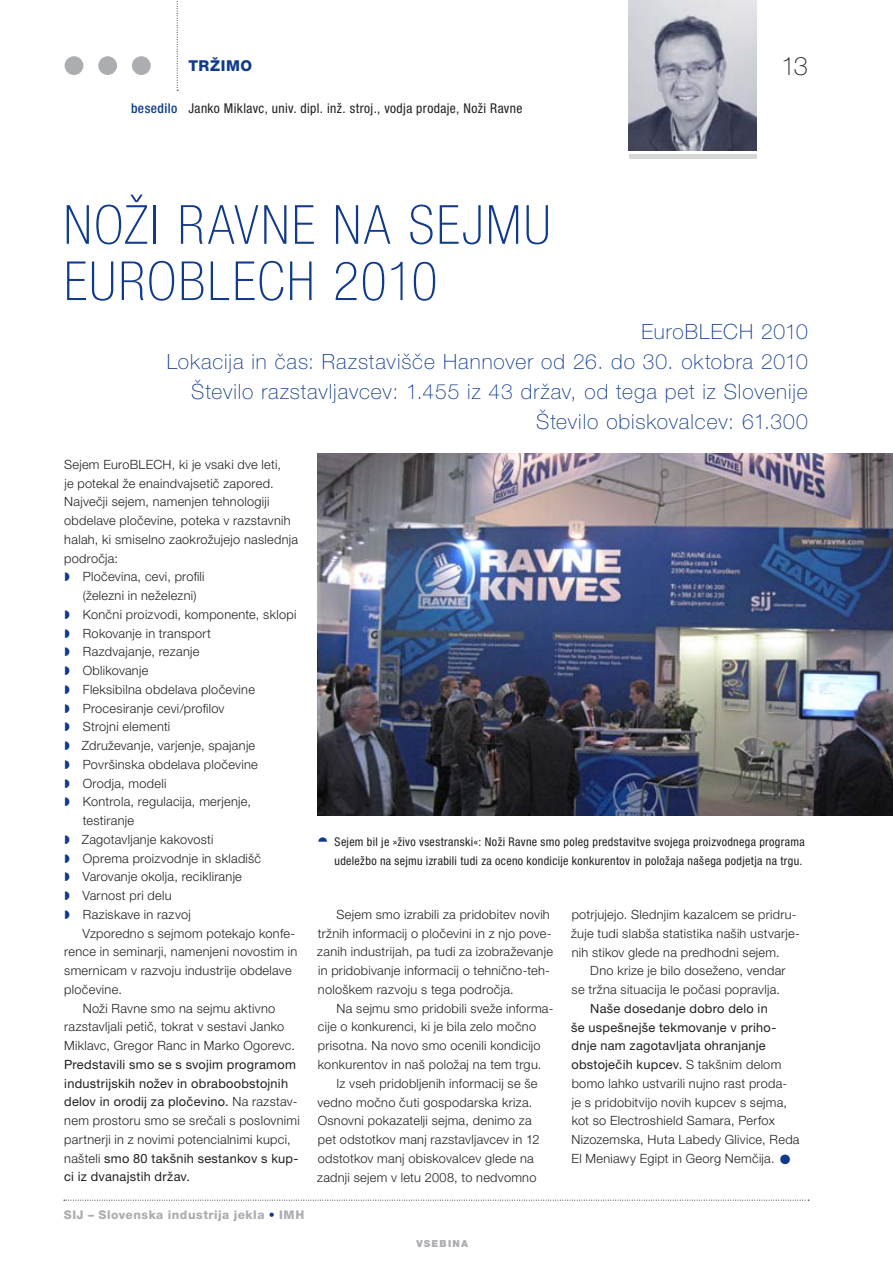
<style>
.page{position:relative;width:893px;height:1263px;background:#fff}
.page>*{position:absolute;margin:0;border:0;box-sizing:border-box;transform-origin:0 0}
.t1{font:100 condensed 54px/56.2px "Helvetica Neue LT Pro";letter-spacing:.045em;color:#103b8a}
.t2{font:100 25.5px "Helvetica Neue LT Pro";color:#231f20}
.t3{font:100 21px/30px "Helvetica Neue LT Pro";letter-spacing:.045em;color:#103b8a;text-align:right}
.t4{font:800 15px "Helvetica Neue LT Pro";color:#103b8a}
.t5{font:condensed 13.5px "Helvetica Neue LT Pro";letter-spacing:.025em;color:#231f20}
.t6{font:500 condensed 13.5px "Helvetica Neue LT Pro";letter-spacing:.035em;color:#103b8a}
.t7{font:300 12.75px/18.8px "Helvetica Neue LT Pro";letter-spacing:.02em;color:#231f20}
.t8{font:12.75px/18.8px "Helvetica Neue LT Pro";letter-spacing:.02em;color:#231f20}
.t9{font:condensed 12px/18.8px "Helvetica Neue LT Pro";letter-spacing:.03em;color:#231f20}
.t10{font:800 12px "Helvetica Neue LT Pro";letter-spacing:.045em;color:#acadb1}
.t11{font:900 9.75px "Helvetica Neue LT Pro";letter-spacing:.125em;color:#acadb1}
.s1{font-weight:300}
.s2{color:#103b8a}
.s3{font-weight:400}
.s4{font-weight:700;font-size:27px;color:#103b8a}
</style>
<div class="page">
<svg style="left:64px;top:1200px;width:745px;height:1px"></svg>
<div style="left:65px;top:56px;width:18px;height:19px;background:#acadb1;border-radius:50%"></div>
<div style="left:98px;top:56px;width:19px;height:19px;background:#acadb1;border-radius:50%"></div>
<div style="left:132px;top:56px;width:19px;height:19px;background:#acadb1;border-radius:50%"></div>
<svg style="left:177px;top:1px;width:1px;height:90px"></svg>
<div style="left:629px;top:154px;width:127px;height:5px;background:#d5d6d8"></div>
<img style="left:629px;top:0;width:127px;height:150px">
<img style="left:317px;top:453px;width:576px;height:362px">
<p class="t6" style="left:131px;top:100px;width:48px">besedilo</p>
<p class="t4" style="left:188px;top:57px;width:51px">TRŽIMO</p>
<h2 class="t2" style="left:781px;top:51px;width:28px">13</h2>
<p class="t5" style="left:188px;top:100px;width:336px">Janko Miklavc, univ. dipl. inž. stroj., vodja prodaje, Noži Ravne</p>
<h1 class="t1" style="left:64px;top:199px;width:488px">NOŽI RAVNE NA SEJMU<br>EUROBLEC</h1>
<h1 class="t1" style="left:287px;top:255px;width:152px">H 2010</h1>
<h3 class="t3" style="left:167px;top:317px;width:643px">EuroBLECH 2010<br>Lokacija in čas: Razstavišče Hannover od 26. do 30. oktobra 2010<br>Število razstavljavcev: 1.455 iz 43 držav, od tega pet iz Slovenije Število obiskovalcev: 61.300</h3>
<p class="t7" style="left:64px;top:455px;width:75px">Sejem EuroBLEC</p>
<p class="t7" style="left:163px;top:455px;width:120px">H, ki je vsaki dve leti,</p>
<p class="t7" style="left:64px;top:473px;width:211px">je potekal že enaindvajsetič zapored.</p>
<p class="t7" style="left:64px;top:492px;width:207px">Največji sejem, namenjen tehnologiji</p>
<p class="t7" style="left:64px;top:511px;width:228px">obdelave pločevine, poteka v razstavnih</p>
<p class="t7" style="left:64px;top:530px;width:235px">halah, ki smiselno zaokrožujejo naslednja</p>
<p class="t7" style="left:64px;top:548px;width:55px">področja:</p>
<p class="t7" style="left:83px;top:567px;width:123px">Pločevina, cevi, profili</p>
<p class="t7" style="left:83px;top:586px;width:115px">(železni in neželezni)</p>
<p class="t7" style="left:83px;top:605px;width:215px">Končni proizvodi, komponente, sklopi</p>
<p class="t7" style="left:83px;top:623px;width:130px">Rokovanje in transport</p>
<p class="t7" style="left:83px;top:642px;width:118px">Razdvajanje, rezanje</p>
<p class="t7" style="left:83px;top:661px;width:67px">Oblikovanje</p>
<p class="t7" style="left:83px;top:680px;width:174px">Fleksibilna obdelava pločevine</p>
<p class="t7" style="left:83px;top:698px;width:143px">Procesiranje cevi/profilov</p>
<p class="t7" style="left:83px;top:717px;width:89px">Strojni elementi</p>
<p class="t7" style="left:82px;top:736px;width:175px">Združevanje, varjenje, spajanje</p>
<p class="t7" style="left:83px;top:755px;width:176px">Površinska obdelava pločevine</p>
<p class="t7" style="left:83px;top:773px;width:85px">Orodja, modeli</p>
<p class="t7" style="left:83px;top:792px;width:170px">Kontrola, regulacija, merjenje,</p>
<p class="t7" style="left:83px;top:811px;width:53px">testiranje</p>
<p class="t7" style="left:82px;top:830px;width:133px">Zagotavljanje kakovosti</p>
<p class="t7" style="left:83px;top:848px;width:180px">Oprema proizvodnje in skladišč</p>
<p class="t7" style="left:82px;top:867px;width:161px">Varovanje okolja, recikliranje</p>
<p class="t7" style="left:82px;top:886px;width:91px">Varnost pri delu</p>
<p class="t7" style="left:83px;top:905px;width:110px">Raziskave in razvoj</p>
<p class="t7" style="left:82px;top:923px;width:214px">Vzporedno s sejmom potekajo konfe-</p>
<p class="t7" style="left:64px;top:942px;width:235px">rence in seminarji, namenjeni novostim in</p>
<p class="t7" style="left:64px;top:961px;width:229px">smernicam v razvoju industrije obdelave</p>
<p class="t7" style="left:64px;top:980px;width:59px">pločevine.</p>
<p class="t7" style="left:83px;top:998px;width:194px">Noži Ravne smo na sejmu aktivno</p>
<p class="t7" style="left:64px;top:1017px;width:222px">razstavljali petič, tokrat v sestavi J anko</p>
<p class="t7" style="left:64px;top:1036px;width:232px">Miklavc, G regor Ranc in Marko Ogorevc.</p>
<p class="t8" style="left:64px;top:1055px;width:237px">Predstavili smo se s svojim programom industrijskih nožev in obraboobstojnih delov in orodij za pločevino. <span class="s1">Na razstav&shy;nem prostoru smo se srečali s poslovnimi partnerji in z novimi potencialnimi kupci, našteli</span> smo 80 takšnih sestankov s kup&shy;ci iz dvanajstih držav.</p>
<p class="t10" style="left:64px;top:1207px;width:242px">SIJ – Slovenska industrija jekla <span class="s2">•</span> IMH</p>
<p class="t9" style="left:334px;top:833px;width:472px">Sejem bil je »živo vsestranski«: Noži Ravne smo poleg predstavitve svojega proizvodnega programa udeležbo na sejmu izrabili tudi za oceno kondicije konkurentov in položaja našega podjetja na trgu.</p>
<p class="t7" style="left:317px;top:905px;width:237px;text-indent:19px">Sejem smo izrabili za pridobitev novih tržnih informacij o pločevini in z njo pove&shy;zanih industrijah, pa tudi za izobraževanje in pridobivanje informacij o tehnično-teh&shy;nološkem razvoju s tega področja.</p>
<p class="t7" style="left:337px;top:998px;width:218px">Na sejmu smo pridobili sveže informa-</p>
<p class="t7" style="left:318px;top:1017px;width:220px">cije o konkurenci, ki je bila zelo močno</p>
<p class="t7" style="left:318px;top:1036px;width:224px">prisotna. Na novo smo ocenili kondicijo</p>
<p class="t7" style="left:318px;top:1055px;width:225px">konkurentov in naš položaj na tem trgu.</p>
<p class="t7" style="left:337px;top:1073px;width:202px">Iz vseh pridobljenih informacij se še</p>
<p class="t7" style="left:317px;top:1092px;width:216px">vedno močno čuti gospodarska kriza.</p>
<p class="t7" style="left:318px;top:1111px;width:216px">Osnovni pokazatelji sejma, denimo za</p>
<p class="t7" style="left:318px;top:1130px;width:223px">pet odstotkov manj razstavljavcev in 12</p>
<p class="t7" style="left:318px;top:1148px;width:217px">odstotkov manj obiskovalcev glede na</p>
<p class="t7" style="left:317px;top:1167px;width:221px">zadnji sejem v letu 2008, to nedvomno</p>
<p class="t7" style="left:571px;top:905px;width:230px">potrjujejo. Slednjim kazalcem se pridru&shy;žuje tudi slabša statistika naših ustvarje&shy;nih stikov glede na predhodni sejem.</p>
<p class="t7" style="left:572px;top:961px;width:216px;text-indent:19px">Dno krize je bilo doseženo, vendar se tržna situacija le počasi popravlja.</p>
<p class="t7" style="left:571px;top:999px;width:230px;text-indent:19px"><span class="s3">Naše dosedanje dobro delo in<br>še uspešnejše tekmovanje v priho&shy;dnje nam zagotavljata ohranjanje obstoječih kupcev.</span> S takšnim delom bomo lahko ustvarili nujno rast proda-<br>je s pridobitvijo novih kupcev s sejma, kot so Electroshield Samara, Perfox Nizozemska, Huta Labedy G livice, Reda El Meniawy Egipt in Georg Nemčija. <span class="s4">•</span></p>
<p class="t11" style="left:416px;top:1238px;width:53px">VSEBINA</p>
</div>
